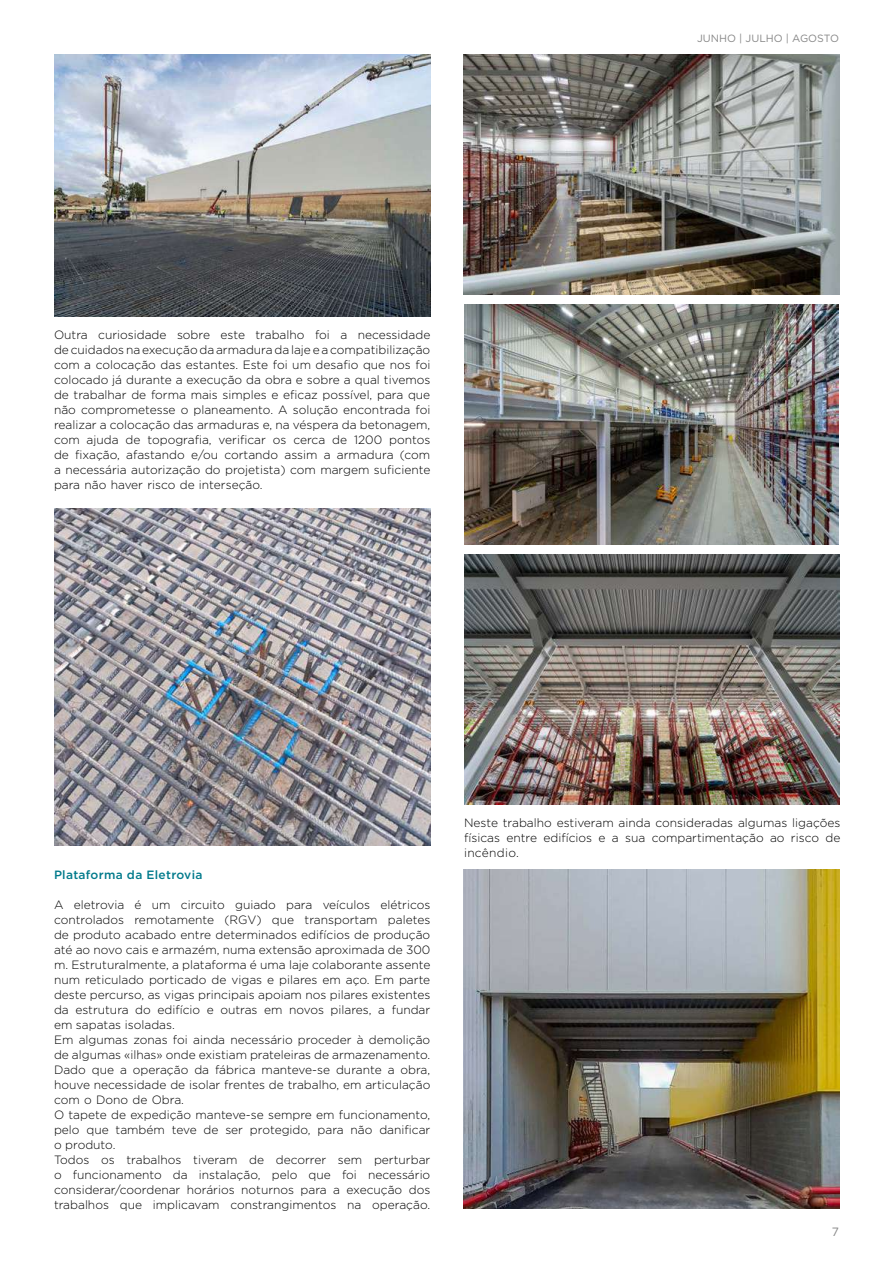
<style>
.page{position:relative;width:893px;height:1263px;background:#fff}
.page>*{position:absolute;margin:0;border:0;box-sizing:border-box;transform-origin:0 0}
.t1{font:300 12px/15px "Gotham";color:#000;text-align:justify}
.t2{font:500 12px "Gotham";letter-spacing:.025em;color:#007a8b}
.t3{font:12px "Gotham";color:#878787}
.t4{font:10.5px "Gotham";color:#878787}
</style>
<div class="page">
<img style="left:54px;top:54px;width:376px;height:263px">
<img style="left:54px;top:508px;width:376px;height:337px">
<img style="left:464px;top:54px;width:376px;height:240px">
<img style="left:464px;top:304px;width:375px;height:241px">
<img style="left:465px;top:555px;width:375px;height:250px">
<img style="left:463px;top:870px;width:377px;height:339px">
<p class="t1" style="left:54px;top:327px;width:378px">Outra curiosidade sobre este trabalho foi a necessidade de cuidados na execução da armadura da laje e a compatibilização com a colocação das estantes. Este foi um desafio que nos foi colocado já durante a execução da obra e sobre a qual tivemos de trabalhar de forma mais simples e eficaz possível, para que não comprometesse o planeamento. A solução encontrada foi realizar a colocação das armaduras e, na véspera da betonagem, com ajuda de topografia, verificar os cerca de 1200 pontos de fixação, afastando e/ou cortando assim a armadura (com a necessária autorização do projetista) com margem suficiente para não haver risco de interseção.</p>
<p class="t4" style="left:697px;top:32px;width:143px">JUNHO | JULHO | AGOSTO</p>
<p class="t2" style="left:54px;top:867px;width:150px">Plataforma da Eletrovia</p>
<p class="t1" style="left:54px;top:897px;width:378px;text-align:left">A eletrovia é um circuito guiado para veículos elétricos controlados remotamente (RGV) que transportam paletes de produto acabado entre determinados edifícios de produção até ao novo cais e armazém, numa extensão aproximada de 300 m. Estruturalmente, a plataforma é uma laje colaborante assente num reticulado porticado de vigas e pilares em aço. Em parte deste percurso, as vigas principais apoiam nos pilares existentes da estrutura do edifício e outras em novos pilares, a fundar em sapatas isoladas.<br>Em algumas zonas foi ainda necessário proceder à demolição de algumas «ilhas» onde existiam prateleiras de armazenamento.<br>Dado que a operação da fábrica manteve-se durante a obra, houve necessidade de isolar frentes de trabalho, em articulação com o Dono de Obra.<br>O tapete de expedição manteve-se sempre em funcionamento, pelo que também teve de ser protegido, para não danificar o produto.<br>Todos os trabalhos tiveram de decorrer sem perturbar o funcionamento da instalação, pelo que foi necessário considerar/coordenar horários noturnos para a execução dos trabalhos que implicavam constrangimentos na operação.</p>
<p class="t1" style="left:464px;top:815px;width:378px">Neste trabalho estiveram ainda consideradas algumas ligações físicas entre edifícios e a sua compartimentação ao risco de incêndio.</p>
<p class="t3" style="left:832px;top:1223px;width:9px">7</p>
</div>
